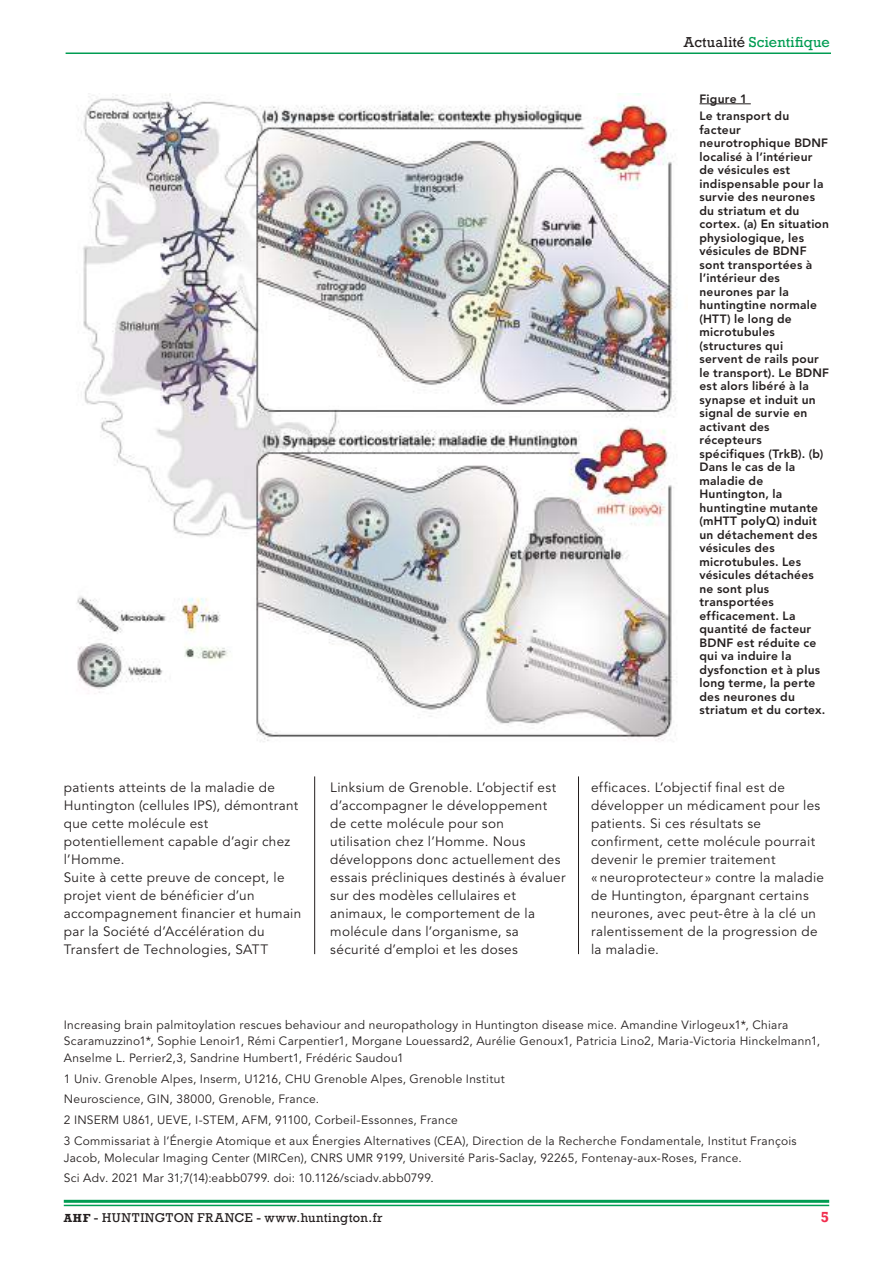
<style>
.page{position:relative;width:893px;height:1263px;background:#fff}
.page>*{position:absolute;margin:0;border:0;box-sizing:border-box;transform-origin:0 0}
.t1{font:700 15px "Rockwell";color:#f12d4e}
.t2{font:13.5px/18px "Avenir LT";letter-spacing:.025em;color:#241f1f}
.t3{font:13.5px "Rockwell";letter-spacing:.015em;color:#009c52}
.t4{font:12px/20.7px "Avenir LT";letter-spacing:.025em;color:#241f1f}
.t5{font:800 12px/13.5px "Avenir LT";letter-spacing:.02em;color:#241f1f}
.t6{font:12px "Rockwell";letter-spacing:.04em;color:#241f1f}
.s1{color:#241f1f}
.s2{font-weight:700}
</style>
<div class="page">
<hr style="left:314px;top:776px;width:1px;height:178px;background:#241f1f">
<hr style="left:578px;top:776px;width:1px;height:178px;background:#241f1f">
<img style="left:76px;top:94px;width:601px;height:648px">
<hr style="left:66px;top:52px;width:765px;height:2px;background:#009c52">
<hr style="left:64px;top:1200px;width:765px;height:3px;background:#009c52">
<hr style="left:64px;top:1205px;width:765px;height:1px;background:#009c52">
<hr style="left:699px;top:104px;width:52px;height:1px;background:#241f1f">
<p class="t3" style="left:683px;top:33px;width:148px"><span class="s1">Actualité</span> Scientifique</p>
<p class="t5" style="left:699px;top:90px;width:91px;line-height:17.7px">Figure 1<br>Le transport du</p>
<p class="t5" style="left:699px;top:123px;width:131px">facteur neurotrophique BDNF localisé à l’intérieur de vésicules est indispensable pour la survie des neurones du striatum et du cortex. (a) En situation physiologique, les vésicules de BDNF sont transportées à l’intérieur des neurones par la huntingtine normale (HTT) le long de microtubules (structures qui servent de rails pour le transport). Le BDNF est alors libéré à la synapse et induit un signal de survie en activant des récepteurs spécifiques (TrkB). (b)<br>Dans le cas de la maladie de<br>Huntington, la huntingtine mutante (mHTT polyQ) induit un détachement des vésicules des microtubules. Les vésicules détachées ne sont plus transportées efficacement. La quantité de facteur<br>BDNF est réduite ce qui va induire la dysfonction et à plus long terme, la perte des neurones du striatum et du cortex.</p>
<p class="t2" style="left:64px;top:779px;width:239px">patients atteints de la maladie de<br>Huntington (cellules IPS), démontrant que cette molécule est potentiellement capable d’agir chez l’Homme.<br>Suite à cette preuve de concept, le projet vient de bénéficier d’un accompagnement financier et humain par la Société d’Accélération du<br>Transfert de Technologies, SATT</p>
<p class="t2" style="left:330px;top:779px;width:237px">Linksium de Grenoble. L’objectif est d’accompagner le développement de cette molécule pour son utilisation chez l’Homme. Nous développons donc actuellement des essais précliniques destinés à évaluer sur des modèles cellulaires et animaux, le comportement de la molécule dans l’organisme, sa sécurité d’emploi et les doses</p>
<p class="t2" style="left:591px;top:779px;width:234px">efficaces. L’objectif final est de développer un médicament pour les patients. Si ces résultats se confirment, cette molécule pourrait devenir le premier traitement<br>« neuroprotecteur » contre la maladie de Huntington, épargnant certains neurones, avec peut-être à la clé un ralentissement de la progression de la maladie.</p>
<p class="t4" style="left:64px;top:1017px;width:758px;line-height:16.5px">Increasing brain palmitoylation rescues behaviour and neuropathology in Huntington disease mice. Amandine Virlogeux1*, Chiara<br>Scaramuzzino1*, Sophie Lenoir1, Rémi Carpentier1, Morgane Louessard2, Aurélie Genoux1, Patricia Lino2, Maria-Victoria Hinckelmann1,<br>Anselme L. Perrier2,3, Sandrine Humbert1, Frédéric Saudou1</p>
<p class="t4" style="left:64px;top:1068px;width:734px">1 Univ. Grenoble Alpes, Inserm, U1216, CHU Grenoble Alpes, Grenoble Institut<br>Neuroscience, GIN, 38000, Grenoble, France.<br>2 INSERM U861, UEVE, I-STEM, AFM, 91100, Corbeil-Essonnes, France<br>3 Commissariat à l’Énergie Atomique et aux Énergies Alternatives (CEA), Direction de la Recherche Fondamentale, Institut François</p>
<p class="t4" style="left:64px;top:1147px;width:679px">Jacob, Molecular Imaging Center (MIRCen), CNRS UMR 9199, Université Paris-Saclay, 92265, Fontenay-aux-Roses, France.<br>Sci Adv. 2021 Mar 31;7(14):eabb0799. doi: 10.1126/sciadv.abb0799.</p>
<p class="t6" style="left:64px;top:1211px;width:320px"><span class="s2">AHF</span> - HUNTINGTON FRANCE - www.huntington.fr</p>
<p class="t1" style="left:821px;top:1208px;width:10px">5</p>
</div>
